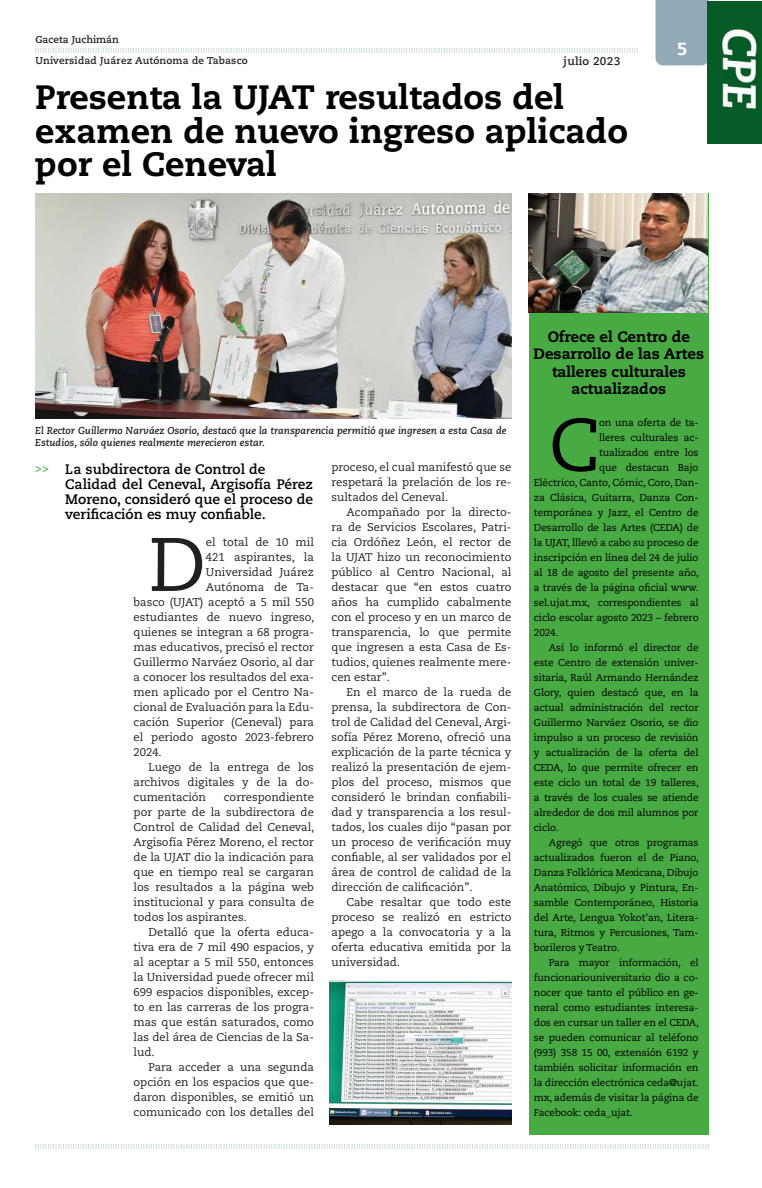
<style>
.page{position:relative;width:762px;height:1188px;background:#fff}
.page>*{position:absolute;margin:0;border:0;box-sizing:border-box;transform-origin:0 0}
.t1{font:75.5px "Caecilia LT Std";color:#231f20}
.t2{font:74.25px "Caecilia LT Std";color:#000}
.t3{font:800 33.75px/33.8px "Caecilia LT Std";color:#000}
.t4{font:800 17.5px "Caecilia LT Std";color:#fff}
.t5{font:800 15px/17.5px "Caecilia LT Std";color:#000;text-align:center}
.t6{font:700 13.75px/15px "Caecilia LT Std";color:#000}
.t7{font:11.25px/15px "Caecilia LT Std";color:#231f20;text-align:justify}
.t8{font:700 11.25px "Caecilia LT Std";letter-spacing:.02em;color:#231f20}
.t9{font:700 11.25px "Caecilia LT Std";color:#44aa42}
.t10{font:10px "Caecilia LT Std";letter-spacing:-.01em;color:#000}
.t11{font:italic 700 10px/12px "Caecilia LT Std";color:#231f20}
.t12{font:700 10px "Caecilia LT Std";letter-spacing:.02em;color:#231f20}
.t13{font:700 10px "Caecilia LT Std";color:#231f20}
</style>
<div class="page">
<svg style="left:35px;top:1144px;width:674px;height:5px"></svg>
<svg style="left:35px;top:48px;width:603px;height:5px"></svg>
<div style="left:655px;top:0;width:54px;height:65px;background:#93abb8"></div>
<img style="left:708px;top:1px;width:53px;height:142px">
<img style="left:35px;top:194px;width:476px;height:224px">
<div style="left:529px;top:194px;width:180px;height:940px;background:#48aa42"></div>
<img style="left:528px;top:194px;width:180px;height:118px">
<img style="left:330px;top:980px;width:181px;height:143px">
<p class="t13" style="left:35px;top:34px;width:85px">Gaceta Juchimán</p>
<p class="t12" style="left:35px;top:55px;width:214px">Universidad Juárez Autónoma de Tabasco</p>
<p class="t8" style="left:563px;top:55px;width:59px">julio 2023</p>
<h3 class="t3" style="left:35px;top:80px;width:594px">Presenta la UJAT resultados del examen de nuevo ingreso aplicado por el Ceneval</h3>
<h3 class="t4" style="left:677px;top:38px;width:12px">5</h3>
<h3 class="t5" style="left:534px;top:328px;width:172px">Ofrece el Centro de<br>Desarrollo de las Artes talleres culturales actualizados</h3>
<p class="t11" style="left:35px;top:425px;width:472px">El Rector Guillermo Narváez Osorio, destacó que la transparencia permitió que ingresen a esta Casa de<br>Estudios, sólo quienes realmente merecieron estar.</p>
<h2 class="t2" style="left:549px;top:402px;width:52px">C</h2>
<p class="t10" style="left:599px;top:416px;width:101px">on una oferta de ta-</p>
<p class="t10" style="left:599px;top:431px;width:101px">lleres culturales ac-</p>
<p class="t10" style="left:599px;top:446px;width:101px">tualizados entre los</p>
<p class="t10" style="left:599px;top:461px;width:101px">que destacan Bajo</p>
<p class="t10" style="left:534px;top:476px;width:166px">Eléctrico, Canto, Cómic, Coro, Dan-</p>
<p class="t10" style="left:534px;top:491px;width:166px">za Clásica, Guitarra, Danza Con-</p>
<p class="t10" style="left:534px;top:506px;width:166px">temporánea y Jazz, el Centro de</p>
<p class="t10" style="left:534px;top:521px;width:166px">Desarrollo de las Artes (CEDA) de</p>
<p class="t10" style="left:534px;top:536px;width:166px">la UJAT, lllevó a cabo su proceso de</p>
<p class="t10" style="left:534px;top:551px;width:166px">inscripción en línea del 24 de julio</p>
<p class="t10" style="left:534px;top:566px;width:167px">al 18 de agosto del presente año,</p>
<p class="t10" style="left:534px;top:581px;width:166px">a través de la página oficial www.</p>
<p class="t10" style="left:534px;top:596px;width:166px">sel.ujat.mx, correspondientes al</p>
<p class="t10" style="left:534px;top:611px;width:166px">ciclo escolar agosto 2023 – febrero</p>
<p class="t10" style="left:534px;top:626px;width:26px">2024.</p>
<p class="t10" style="left:549px;top:641px;width:151px">Así lo informó el director de</p>
<p class="t10" style="left:534px;top:656px;width:166px">este Centro de extensión univer-</p>
<p class="t10" style="left:534px;top:671px;width:166px">sitaria, Raúl Armando Hernández</p>
<p class="t10" style="left:534px;top:686px;width:166px">Glory, quien destacó que, en la</p>
<p class="t10" style="left:534px;top:701px;width:166px">actual administración del rector</p>
<p class="t10" style="left:534px;top:716px;width:166px">Guillermo Narváez Osorio, se dio</p>
<p class="t10" style="left:534px;top:731px;width:166px">impulso a un proceso de revisión</p>
<p class="t10" style="left:534px;top:746px;width:166px">y actualización de la oferta del</p>
<p class="t10" style="left:534px;top:761px;width:166px">CEDA, lo que permite ofrecer en</p>
<p class="t10" style="left:534px;top:776px;width:167px">este ciclo un total de 19 talleres,</p>
<p class="t10" style="left:534px;top:791px;width:166px">a través de los cuales se atiende</p>
<p class="t10" style="left:534px;top:806px;width:166px">alrededor de dos mil alumnos por</p>
<p class="t10" style="left:534px;top:821px;width:26px">ciclo.</p>
<p class="t10" style="left:549px;top:836px;width:151px">Agregó que otros programas</p>
<p class="t10" style="left:534px;top:851px;width:167px">actualizados fueron el de Piano,</p>
<p class="t10" style="left:534px;top:866px;width:166px">Danza Folklórica Mexicana, Dibujo</p>
<p class="t10" style="left:534px;top:881px;width:166px">Anatómico, Dibujo y Pintura, En-</p>
<p class="t10" style="left:534px;top:896px;width:166px">samble Contemporáneo, Historia</p>
<p class="t10" style="left:534px;top:911px;width:166px">del Arte, Lengua Yokot’an, Litera-</p>
<p class="t10" style="left:534px;top:926px;width:166px">tura, Ritmos y Percusiones, Tam-</p>
<p class="t10" style="left:534px;top:941px;width:87px">borileros y Teatro.</p>
<p class="t10" style="left:549px;top:956px;width:151px">Para mayor información, el</p>
<p class="t10" style="left:534px;top:971px;width:166px">funcionariouniversitario dio a co-</p>
<p class="t10" style="left:534px;top:986px;width:166px">nocer que tanto el público en ge-</p>
<p class="t10" style="left:534px;top:1001px;width:166px">neral como estudiantes interesa-</p>
<p class="t10" style="left:534px;top:1016px;width:167px">dos en cursar un taller en el CEDA,</p>
<p class="t10" style="left:534px;top:1031px;width:166px">se pueden comunicar al teléfono</p>
<p class="t10" style="left:534px;top:1046px;width:166px">(993) 358 15 00, extensión 6192 y</p>
<p class="t10" style="left:534px;top:1061px;width:166px">también solicitar información en</p>
<p class="t10" style="left:534px;top:1076px;width:166px">la dirección electrónica ceda@ujat.</p>
<p class="t10" style="left:534px;top:1091px;width:166px">mx, además de visitar la página de</p>
<p class="t10" style="left:534px;top:1106px;width:100px">Facebook: ceda_ujat.</p>
<p class="t7" style="left:331px;top:459px;width:181px">proceso, el cual manifestó que se respetará la prelación de los re&shy;sultados del Ceneval.</p>
<p class="t7" style="left:331px;top:504px;width:181px;text-indent:15px">Acompañado por la directo&shy;ra de Servicios Escolares, Patri&shy;cia Ordóñez León, el rector de la UJAT hizo un reconocimiento público al Centro Nacional, al destacar que “en estos cuatro años ha cumplido cabalmente con el proceso y en un marco de transparencia, lo que permite que ingresen a esta Casa de Es&shy;tudios, quienes realmente mere&shy;cen estar”.</p>
<p class="t7" style="left:331px;top:684px;width:181px;text-indent:15px">En el marco de la rueda de prensa, la subdirectora de Con&shy;trol de Calidad del Ceneval, Argi&shy;sofía Pérez Moreno, ofreció una explicación de la parte técnica y realizó la presentación de ejem&shy;plos del proceso, mismos que consideró le brindan confiabili&shy;dad y transparencia a los resul&shy;tados, los cuales dijo “pasan por un proceso de verificación muy confiable, al ser validados por el área de control de calidad de la dirección de calificación”.</p>
<p class="t7" style="left:331px;top:894px;width:181px;text-indent:15px">Cabe resaltar que todo este proceso se realizó en estricto apego a la convocatoria y a la oferta educativa emitida por la universidad.</p>
<p class="t6" style="left:65px;top:462px;width:249px">La subdirectora de Control de Calidad del Ceneval, Argisofía Pérez Moreno, consideró que el proceso de verificación es muy confiable.</p>
<p class="t9" style="left:35px;top:461px;width:15px">&gt;&gt;</p>
<h1 class="t1" style="left:149px;top:521px;width:59px">D</h1>
<p class="t7" style="left:206px;top:534px;width:109px">el total de 10 mil</p>
<p class="t7" style="left:206px;top:549px;width:110px">421 aspirantes, la</p>
<p class="t7" style="left:206px;top:564px;width:109px">Universidad Juárez</p>
<p class="t7" style="left:206px;top:579px;width:110px">Autónoma de Ta-</p>
<p class="t7" style="left:134px;top:594px;width:182px">basco (UJAT) aceptó a 5 mil 550</p>
<p class="t7" style="left:134px;top:609px;width:182px">estudiantes de nuevo ingreso,</p>
<p class="t7" style="left:134px;top:624px;width:182px">quienes se integran a 68 progra-</p>
<p class="t7" style="left:134px;top:639px;width:182px">mas educativos, precisó el rector</p>
<p class="t7" style="left:134px;top:654px;width:182px">Guillermo Narváez Osorio, al dar</p>
<p class="t7" style="left:134px;top:669px;width:182px">a conocer los resultados del exa-</p>
<p class="t7" style="left:134px;top:684px;width:182px">men aplicado por el Centro Na-</p>
<p class="t7" style="left:134px;top:699px;width:182px">cional de Evaluación para la Edu-</p>
<p class="t7" style="left:134px;top:714px;width:182px">cación Superior (Ceneval) para</p>
<p class="t7" style="left:134px;top:729px;width:182px">el periodo agosto 2023-febrero</p>
<p class="t7" style="left:134px;top:744px;width:30px">2024.</p>
<p class="t7" style="left:149px;top:759px;width:167px">Luego de la entrega de los</p>
<p class="t7" style="left:134px;top:774px;width:182px">archivos digitales y de la do-</p>
<p class="t7" style="left:134px;top:789px;width:74px">cumentación</p>
<p class="t7" style="left:134px;top:789px;width:182px;text-indent:90px">correspondiente por parte de la subdirectora de Control de Calidad del Ceneval, Argisofía Pérez Moreno, el rector de la UJAT dio la indicación para que en tiempo real se cargaran los resultados a la página web institucional y para consulta de todos los aspirantes.</p>
<p class="t7" style="left:134px;top:924px;width:182px;text-indent:15px">Detalló que la oferta educa&shy;tiva era de 7 mil 490 espacios, y al aceptar a 5 mil 550, entonces la Universidad puede ofrecer mil 699 espacios disponibles, excep&shy;to en las carreras de los progra&shy;mas que están saturados, como las del área de Ciencias de la Sa&shy;lud.</p>
<p class="t7" style="left:134px;top:1059px;width:182px;text-indent:15px">Para acceder a una segunda opción en los espacios que que&shy;daron disponibles, se emitió un comunicado con los detalles del</p>
</div>
